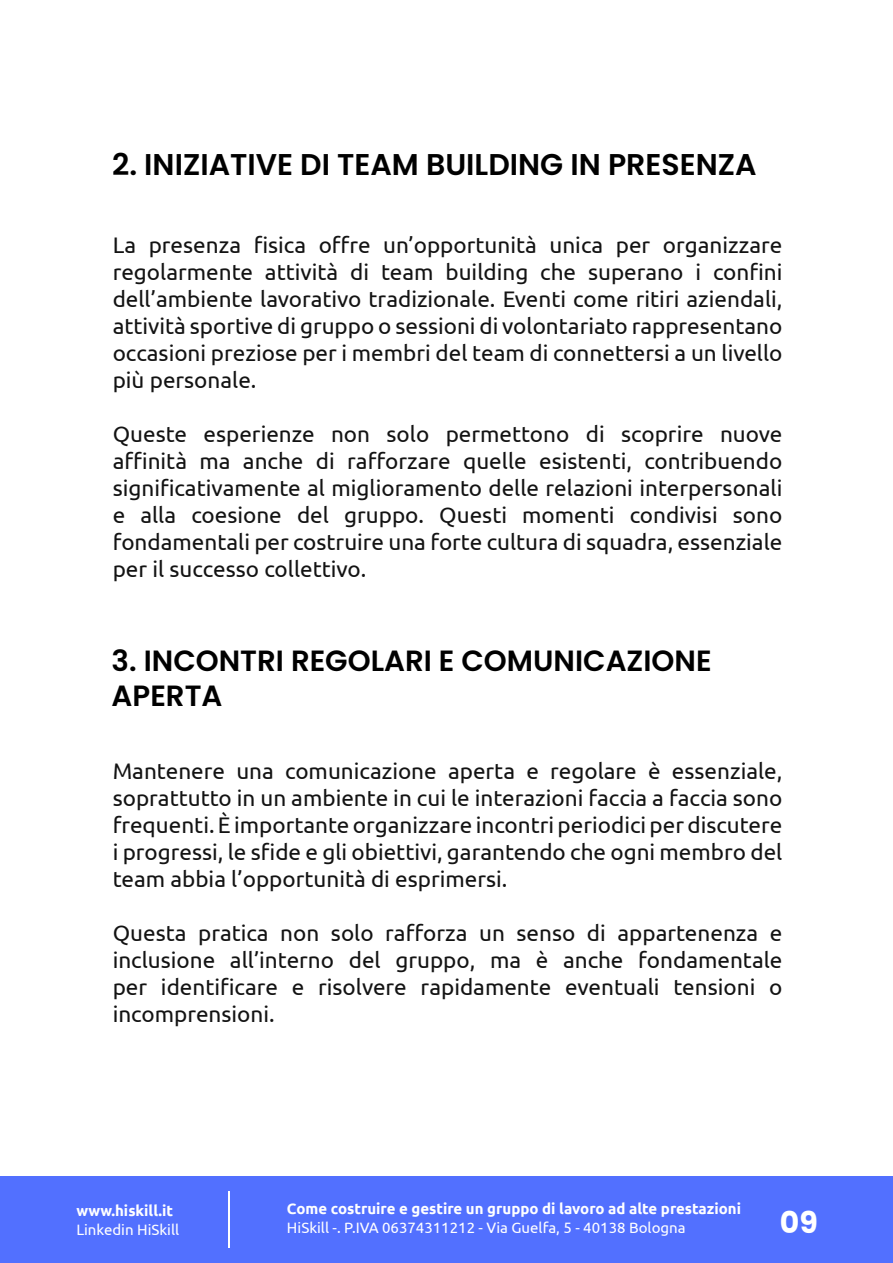
<style>
.page{position:relative;width:893px;height:1263px;background:#fff}
.page>*{position:absolute;margin:0;border:0;box-sizing:border-box;transform-origin:0 0}
.t1{font:600 30px "Poppins";color:#000}
.t2{font:700 30px "Poppins";color:#fff}
.t3{font:600 29.25px/35.1px "Poppins";color:#000}
.t4{font:22.5px/27px "Ubuntu";color:#131313;text-align:justify}
.t5{font:700 15px "Ubuntu";color:#fff}
.t6{font:15px "Ubuntu";color:#fff}
</style>
<div class="page">
<div style="left:0;top:1177px;width:893px;height:86px;background:#5270ff"></div>
<hr style="left:228px;top:1192px;width:1px;height:56px;background:#fff">
<h1 class="t1" style="left:112px;top:147px;width:646px">2. INIZIATIVE DI TEAM BUILDING IN PRESENZA</h1>
<p class="t4" style="left:113px;top:230px;width:671px">La presenza fisica offre un’opportunità unica per organizzare regolarmente attività di team building che superano i confini dell’ambiente lavorativo tradizionale. Eventi come ritiri aziendali, attività sportive di gruppo o sessioni di volontariato rappresentano occasioni preziose per i membri del team di connettersi a un livello più personale.</p>
<p class="t4" style="left:113px;top:419px;width:671px">Queste esperienze non solo permettono di scoprire nuove affinità ma anche di rafforzare quelle esistenti, contribuendo significativamente al miglioramento delle relazioni interpersonali e alla coesione del gruppo. Questi momenti condivisi sono fondamentali per costruire una forte cultura di squadra, essenziale per il successo collettivo.</p>
<h2 class="t3" style="left:112px;top:644px;width:601px">3. INCONTRI REGOLARI E COMUNICAZIONE<br>APERTA</h2>
<p class="t4" style="left:113px;top:757px;width:671px">Mantenere una comunicazione aperta e regolare è essenziale, soprattutto in un ambiente in cui le interazioni faccia a faccia sono frequenti. È importante organizzare incontri periodici per discutere i progressi, le sfide e gli obiettivi, garantendo che ogni membro del team abbia l’opportunità di esprimersi.</p>
<p class="t4" style="left:113px;top:919px;width:671px">Questa pratica non solo rafforza un senso di appartenenza e inclusione all’interno del gruppo, ma è anche fondamentale per identificare e risolvere rapidamente eventuali tensioni o incomprensioni.</p>
<p class="t5" style="left:76px;top:1201px;width:98px">www.hiskill.it</p>
<p class="t6" style="left:76px;top:1220px;width:104px">Linkedin HiSkill</p>
<p class="t5" style="left:287px;top:1199px;width:455px">Come costruire e gestire un gruppo di lavoro ad alte prestazioni</p>
<p class="t6" style="left:287px;top:1218px;width:400px">HiSkill -. P.IVA 06374311212 - Via Guelfa, 5 - 40138 Bologna</p>
<h1 class="t2" style="left:780px;top:1205px;width:40px">09</h1>
</div>
